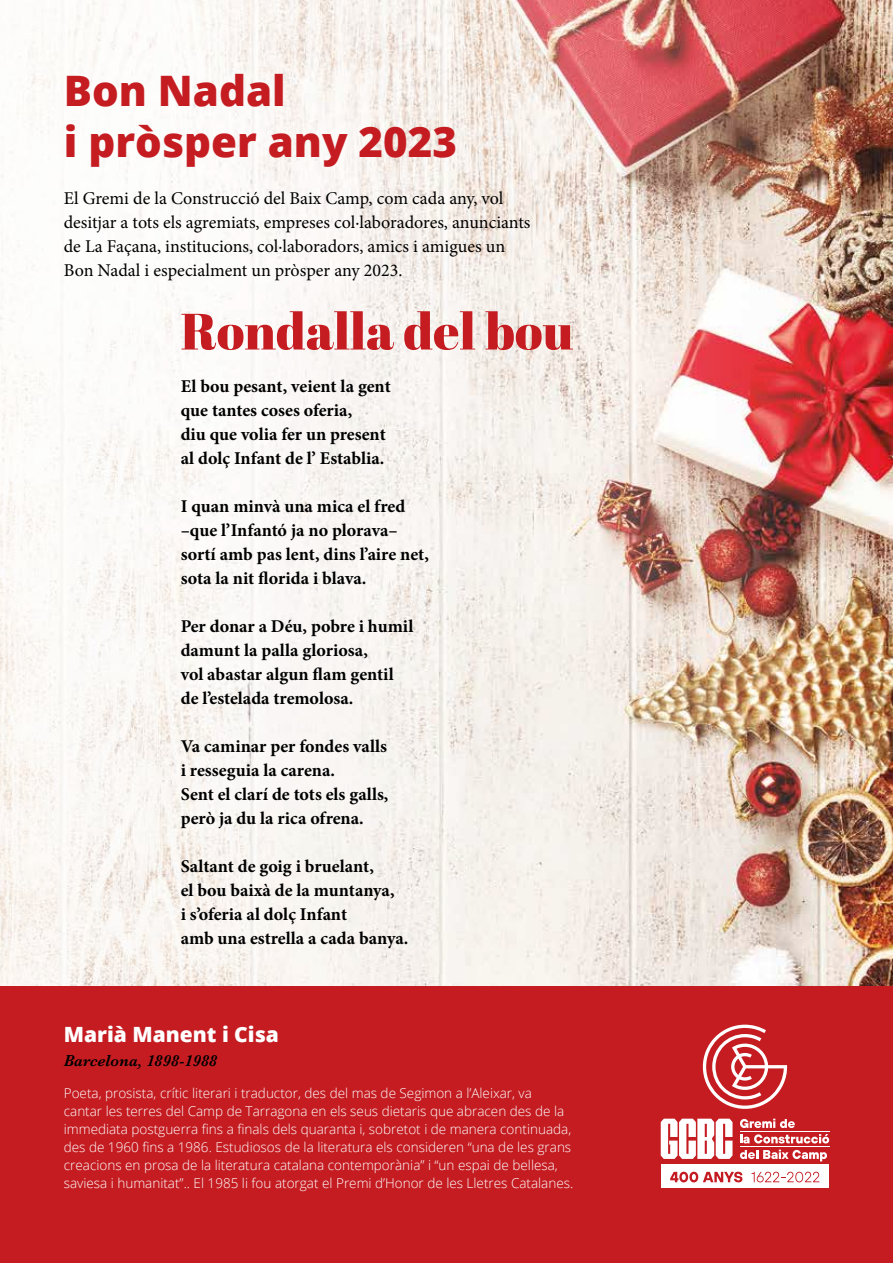
<style>
.page{position:relative;width:893px;height:1263px;background:#fff}
.page>*{position:absolute;margin:0;border:0;box-sizing:border-box;transform-origin:0 0}
.t1{font:51px "Abril Fatface";color:#c41c21}
.t2{font:800 42px/50.4px "Open Sans";color:#c41c21}
.t3{font:800 21px "Open Sans";color:#fff}
.t4{font:700 18px/24px "Minion Pro";color:#000}
.t5{font:18px/24px "Minion Pro";color:#000}
.t6{font:italic 600 16.5px "Baskerville";color:#000}
.t7{font:300 13.5px/18px "Open Sans";color:#fff}
</style>
<div class="page">
<img style="left:0;top:0;width:893px;height:986px">
<div style="left:0;top:986px;width:893px;height:277px;background:#c41c21"></div>
<svg style="left:661px;top:1119px;width:71px;height:40px;background:#f2d1d2"></svg>
<svg style="left:740px;top:1119px;width:55px;height:9px"></svg>
<svg style="left:740px;top:1134px;width:89px;height:9px"></svg>
<svg style="left:740px;top:1150px;width:87px;height:11px"></svg>
<hr style="left:740px;top:1147px;width:89px;height:1px;background:#fff">
<hr style="left:740px;top:1131px;width:89px;height:1px;background:#fff">
<svg style="left:703px;top:1025px;width:84px;height:84px"></svg>
<div style="left:661px;top:1165px;width:168px;height:23px;background:#fff"></div>
<svg style="left:670px;top:1172px;width:72px;height:10px"></svg>
<svg style="left:751px;top:1172px;width:68px;height:10px"></svg>
<h2 class="t2" style="left:64px;top:64px;width:395px">Bon Nadal<br>i pròsper any 2023</h2>
<p class="t5" style="left:64px;top:187px;width:468px">El Gremi de la Construcció del Baix Camp, com cada any, vol desitjar a tots els agremiats, empreses col·laboradores, anunciants de La Façana, institucions, col·laboradors, amics i amigues un Bon Nadal i especialment un pròsper any 2023.</p>
<h1 class="t1" style="left:181px;top:296px;width:394px">Rondalla del bou</h1>
<p class="t4" style="left:181px;top:374px;width:212px">El bou pesant, veient la gent que tantes coses oferia,<br>diu que volia fer un present al dolç Infant de l’ Establia.</p>
<p class="t4" style="left:181px;top:494px;width:250px">I quan minvà una mica el fred –que l’Infantó ja no plorava– sortí amb pas lent, dins l’aire net, sota la nit florida i blava.</p>
<p class="t4" style="left:181px;top:613px;width:234px">Per donar a Déu, pobre i humil damunt la palla gloriosa,<br>vol abastar algun flam gentil de l’estelada tremolosa.</p>
<p class="t4" style="left:181px;top:733px;width:209px">Va caminar per fondes valls i resseguia la carena.<br>Sent el clarí de tots els galls, però ja du la rica ofrena.</p>
<p class="t4" style="left:181px;top:853px;width:229px">Saltant de goig i bruelant,<br>el bou baixà de la muntanya,<br>i s’oferia al dolç Infant<br>amb una estrella a cada banya.</p>
<p class="t3" style="left:64px;top:1018px;width:217px">Marià Manent i Cisa</p>
<p class="t6" style="left:64px;top:1049px;width:155px">Barcelona, 1898-1988</p>
<p class="t7" style="left:64px;top:1084px;width:511px">Poeta, prosista, crític literari i traductor, des del mas de Segimon a l’Aleixar, va cantar les terres del Camp de Tarragona en els seus dietaris que abracen des de la immediata postguerra fins a finals dels quaranta i, sobretot i de manera continuada, des de 1960 fins a 1986. Estudiosos de la literatura els consideren “una de les grans creacions en prosa de la literatura catalana contemporània” i “un espai de bellesa, saviesa i humanitat”.. El 1985 li fou atorgat el Premi d’Honor de les Lletres Catalanes.</p>
</div>
